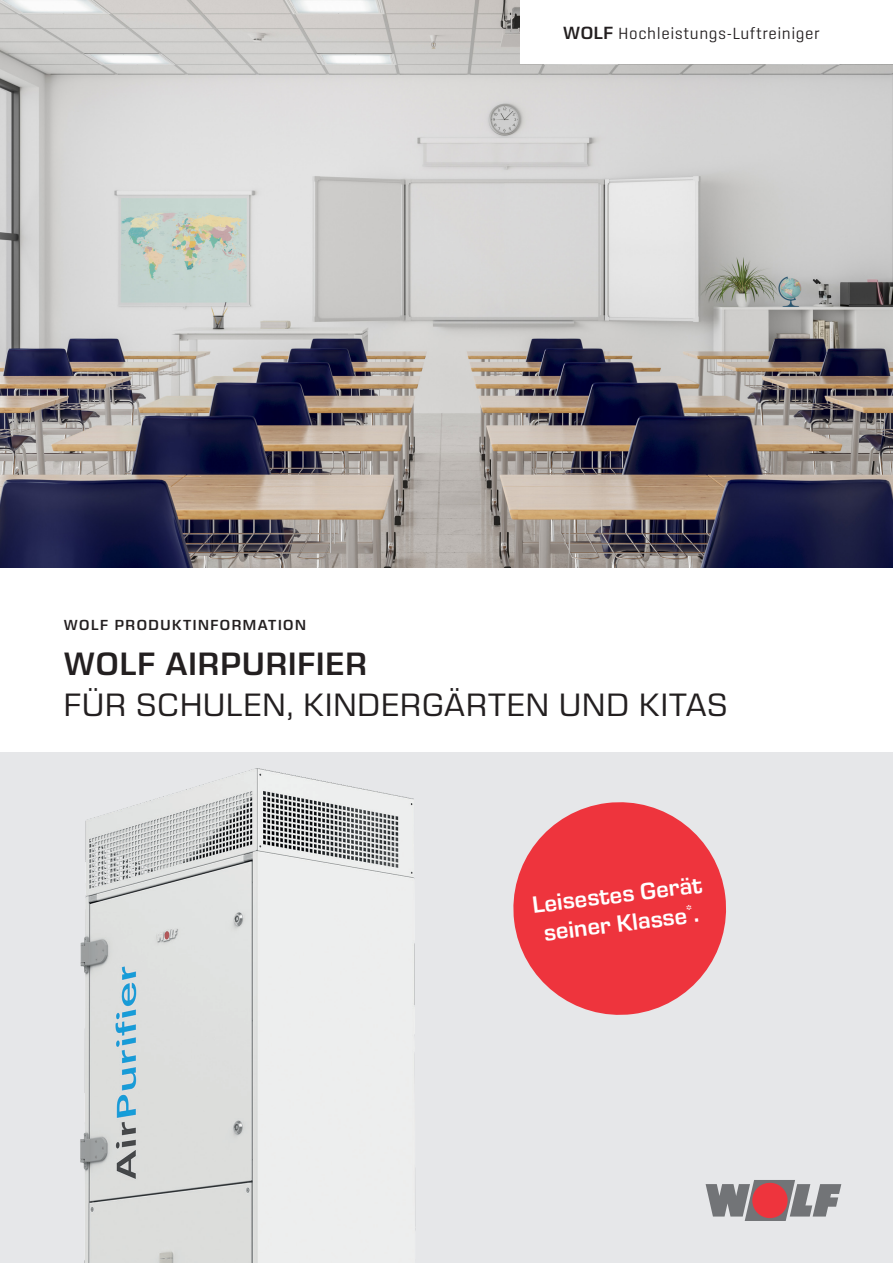
<style>
.page{position:relative;width:893px;height:1263px;background:#fff}
.page>*{position:absolute;margin:0;border:0;box-sizing:border-box;transform-origin:0 0}
.t1{font:33px "Eurostile Next LT Pro";letter-spacing:.03em;color:#231f20}
.t2{font:600 33px "Eurostile Next LT Pro";letter-spacing:.03em;color:#231f20}
.t3{font:600 24px "Eurostile Next LT Pro";color:#fff}
.t4{font:300 16.5px "Center";letter-spacing:.03em;color:#231f20}
.t5{font:600 14.85px "Eurostile Next LT Pro";letter-spacing:.1em;color:#231f20}
.s1{font-family:"Eurostile Next LT Pro";font-weight:600;font-size:18px}
</style>
<div class="page">
<img style="left:0;top:753px;width:893px;height:510px">
<img style="left:0;top:0;width:893px;height:568px">
<svg style="left:706px;top:1180px;width:135px;height:41px;background:#aa8b8f"></svg>
<div style="left:520px;top:0;width:373px;height:64px;background:#fff"></div>
<svg style="left:507px;top:796px;width:225px;height:225px;background:#eb6970"></svg>
<p class="t4" style="left:563px;top:24px;width:258px"><span class="s1">WOLF</span> Hochleistungs-Luftreiniger</p>
<p class="t5" style="left:64px;top:617px;width:244px">WOLF PRODUKTINFORMATION</p>
<p class="t2" style="left:64px;top:646px;width:305px">WOLF AIRPURIFIER</p>
<p class="t1" style="left:64px;top:687px;width:665px">FÜR SCHULEN, KINDERGÄRTEN UND KITAS</p>
<p class="t3" style="left:531px;top:892px;width:172px;rotate:-7deg">Leisestes Gerät</p>
<p class="t3" style="left:542px;top:919px;width:158px;rotate:-7deg">seiner Klasse<sup>*</sup>.</p>
</div>
